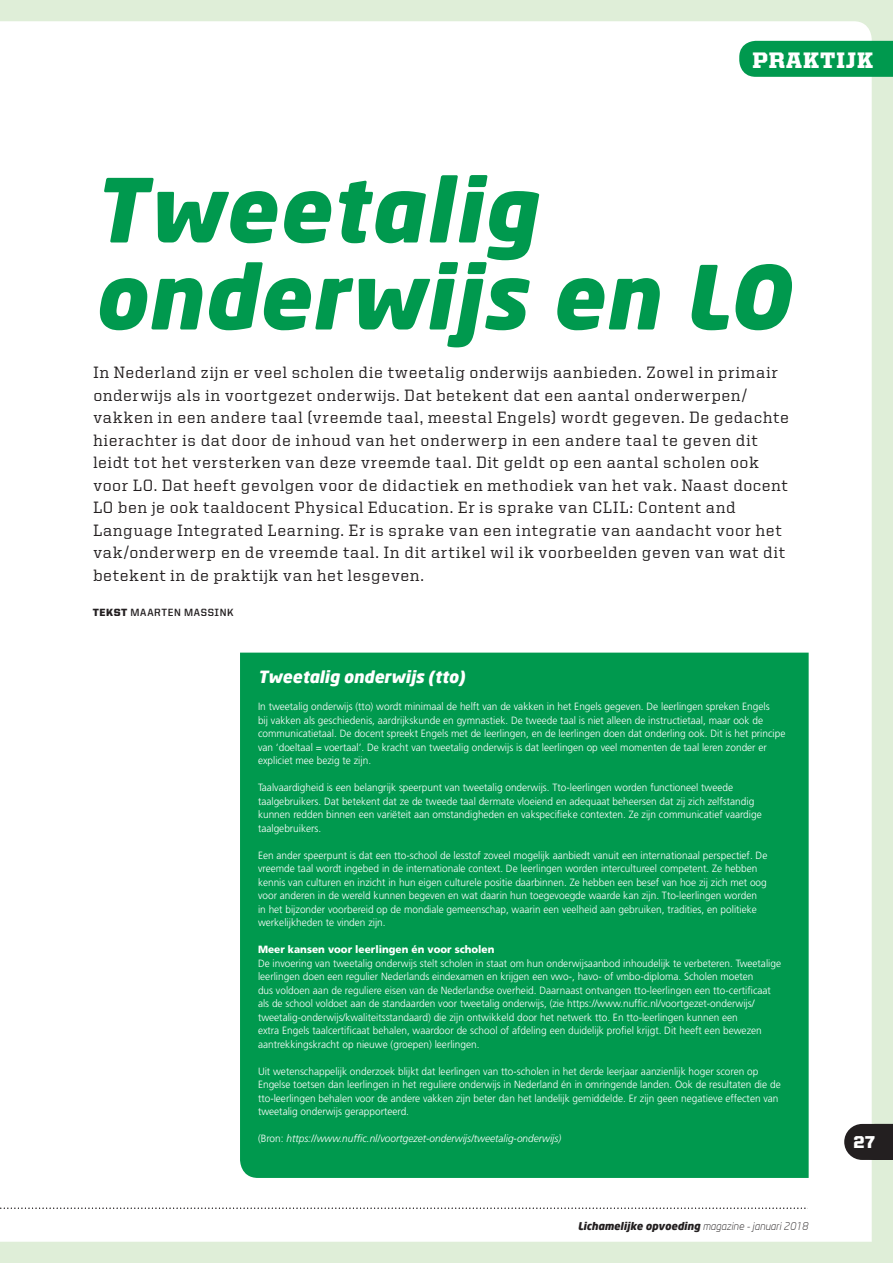
<style>
.page{position:relative;width:893px;height:1263px;background:#dfeed8}
.page>*{position:absolute;margin:0;border:0;box-sizing:border-box;transform-origin:0 0}
.t1{font:italic 900 87px/87px "Neo Sans";letter-spacing:.015em;color:#00994e}
.t2{font:900 22.5px "United Serif Reg";letter-spacing:.035em;color:#fff}
.t3{font:900 17.25px "United Sans Reg";color:#fff}
.t4{font:500 16.5px/22.5px "United Serif Reg";letter-spacing:.045em;color:#231f20}
.t5{font:italic 900 16.5px "Neo Sans";color:#fff}
.t6{font:300 10.5px/13.5px "Frutiger LT Std";color:#fff;scale:.96 1}
.t7{font:italic 300 10.5px "Frutiger LT Std";color:#fff;scale:.96 1}
.t8{font:italic 900 10.5px "Neo Sans";color:#231f20}
.t9{font:900 10.5px "Frutiger LT Std";color:#fff;scale:.96 1}
.t10{font:700 10.5px "United Sans Reg";letter-spacing:.065em;color:#231f20}
.s1{font-weight:900}
.s2{font-style:normal}
.s3{font-weight:300}
</style>
<div class="page">
<div style="left:0;top:21px;width:872px;height:1221px;background:#fff"></div>
<div style="left:739px;top:41px;width:154px;height:36px;background:#00994e"></div>
<div style="left:240px;top:653px;width:569px;height:525px;background:#00994e"></div>
<svg style="left:844px;top:1124px;width:49px;height:36px;background:#353132"></svg>
<svg style="left:0;top:1207px;width:808px;height:2px;background:#cecdcd"></svg>
<h2 class="t2" style="left:752px;top:48px;width:122px">PRAKTIJK</h2>
<h1 class="t1" style="left:93px;top:164px;width:697px">Tweetalig onderwijs en LO</h1>
<p class="t4" style="left:93px;top:361px;width:697px">In Nederland zijn er veel scholen die tweetalig onderwijs aanbieden. Zowel in primair onderwijs als in voortgezet onderwijs. Dat betekent dat een aantal onderwerpen/ vakken in een andere taal (vreemde taal, meestal Engels) wordt gegeven. De gedachte hierachter is dat door de inhoud van het onderwerp in een andere taal te geven dit leidt tot het versterken van deze vreemde taal. Dit geldt op een aantal scholen ook voor LO. Dat heeft gevolgen voor de didactiek en methodiek van het vak. Naast docent LO ben je ook taaldocent Physical Education. Er is sprake van CLIL: Content and Language Integrated Learning. Er is sprake van een integratie van aandacht voor het vak/onderwerp en de vreemde taal. In dit artikel wil ik voorbeelden geven van wat dit betekent in de praktijk van het lesgeven.</p>
<p class="t10" style="left:93px;top:607px;width:142px"><span class="s1">TEKST</span> MAARTEN MASSINK</p>
<h3 class="t5" style="left:258px;top:666px;width:209px">Tweetalig onderwijs (tto)</h3>
<p class="t6" style="left:258px;top:700px;width:551px">In tweetalig onderwijs (tto) wordt minimaal de helft van de vakken in het Engels gegeven. De leerlingen spreken Engels<br>bij vakken als geschiedenis, aardrijkskunde en gymnastiek. De tweede taal is niet alleen de instructietaal, maar ook de communicatietaal. De docent spreekt Engels met de leerlingen, en de leerlingen doen dat onderling ook. Dit is het principe van ‘doeltaal = voertaal’. De kracht van tweetalig onderwijs is dat leerlingen op veel momenten de taal leren zonder er expliciet mee bezig te zijn.</p>
<p class="t6" style="left:258px;top:781px;width:526px">Taalvaardigheid is een belangrijk speerpunt van tweetalig onderwijs. Tto-leerlingen worden functioneel tweede taalgebruikers. Dat betekent dat ze de tweede taal dermate vloeiend en adequaat beheersen dat zij zich zelfstandig kunnen redden binnen een variëteit aan omstandigheden en vakspecifieke contexten. Ze zijn communicatief vaardige taalgebruikers.</p>
<p class="t6" style="left:258px;top:849px;width:532px">Een ander speerpunt is dat een tto-school de lesstof zoveel mogelijk aanbiedt vanuit een internationaal perspectief. De vreemde taal wordt ingebed in de internationale context. De leerlingen worden intercultureel competent. Ze hebben kennis van culturen en inzicht in hun eigen culturele positie daarbinnen. Ze hebben een besef van hoe zij zich met oog voor anderen in de wereld kunnen begeven en wat daarin hun toegevoegde waarde kan zijn. Tto-leerlingen worden in het bijzonder voorbereid op de mondiale gemeenschap, waarin een veelheid aan gebruiken, tradities, en politieke werkelijkheden te vinden zijn.</p>
<p class="t9" style="left:258px;top:943px;width:248px">Meer kansen voor leerlingen én voor scholen</p>
<p class="t6" style="left:258px;top:957px;width:546px">De invoering van tweetalig onderwijs stelt scholen in staat om hun onderwijsaanbod inhoudelijk te verbeteren. Tweetalige leerlingen doen een regulier Nederlands eindexamen en krijgen een vwo-, havo- of vmbo-diploma. Scholen moeten<br>dus voldoen aan de reguliere eisen van de Nederlandse overheid. Daarnaast ontvangen tto-leerlingen een tto-certificaat als de school voldoet aan de standaarden voor tweetalig onderwijs, (zie https://www.nuffic.nl/voortgezet-onderwijs/ tweetalig-onderwijs/kwaliteitsstandaard) die zijn ontwikkeld door het netwerk tto. En tto-leerlingen kunnen een<br>extra Engels taalcertificaat behalen, waardoor de school of afdeling een duidelijk profiel krijgt. Dit heeft een bewezen aantrekkingskracht op nieuwe (groepen) leerlingen.</p>
<p class="t6" style="left:258px;top:1065px;width:546px">Uit wetenschappelijk onderzoek blijkt dat leerlingen van tto-scholen in het derde leerjaar aanzienlijk hoger scoren op Engelse toetsen dan leerlingen in het reguliere onderwijs in Nederland én in omringende landen. Ook de resultaten die de tto-leerlingen behalen voor de andere vakken zijn beter dan het landelijk gemiddelde. Er zijn geen negatieve effecten van tweetalig onderwijs gerapporteerd.</p>
<p class="t7" style="left:258px;top:1133px;width:317px"><span class="s2">(Bron:</span> https://www.nuffic.nl/voortgezet-onderwijs/tweetalig-onderwijs)</p>
<p class="t8" style="left:578px;top:1219px;width:232px">Lichamelijke opvoeding <span class="s3">magazine - januari 2018</span></p>
<h3 class="t3" style="left:853px;top:1133px;width:23px">27</h3>
</div>
